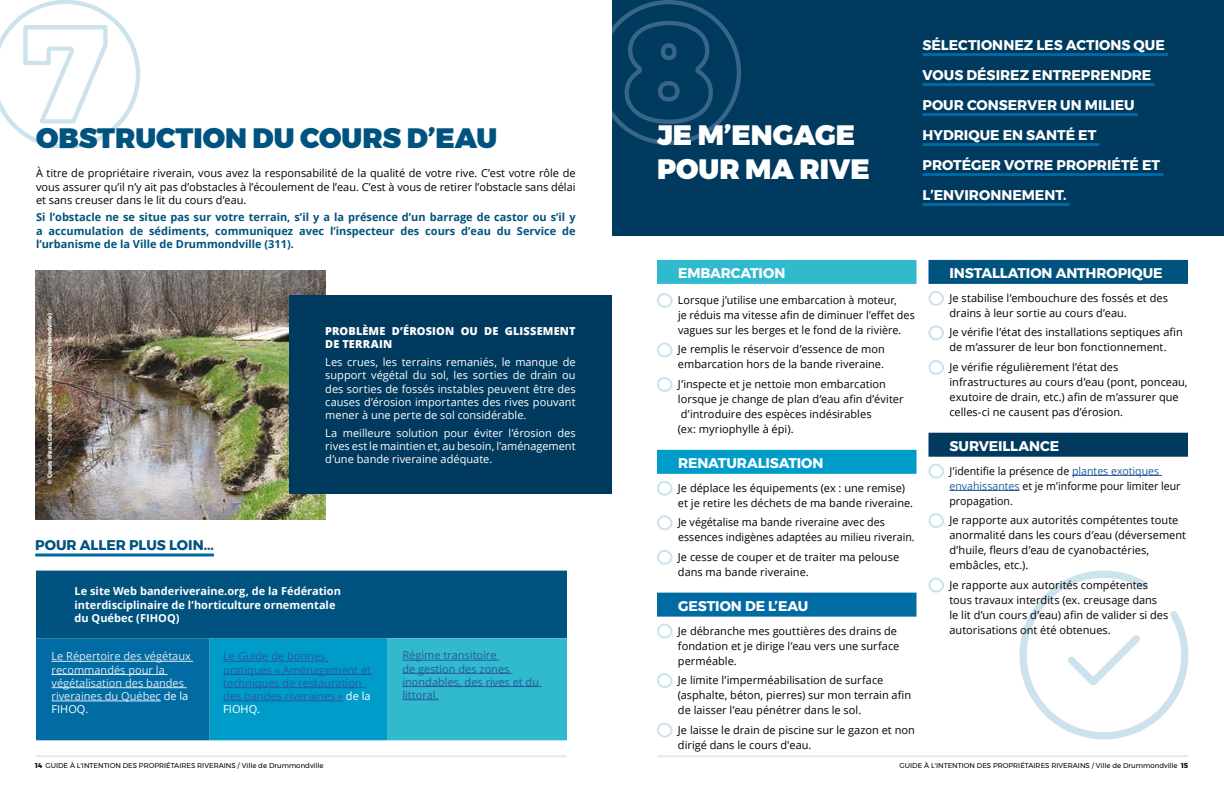
<style>
.page{position:relative;width:1224px;height:792px;background:#fff}
.page>*{position:absolute;margin:0;border:0;box-sizing:border-box;transform-origin:0 0}
.t1{font:900 28px "Montserrat";color:#00537e}
.t2{font:900 28px "Montserrat";color:#fff}
.t3{font:700 14px/30px "Montserrat";color:#fff}
.t4{font:700 14px "Montserrat";color:#00537e}
.t5{font:11px/15px "Open Sans";color:#000}
.t6{font:11px/13.2px "Open Sans";color:#fff;text-align:justify}
.t7{font:700 11px/13.2px "Open Sans";color:#00537e;text-align:justify}
.t8{font:11px/13.2px "Open Sans";color:#275b9b}
.t9{font:700 11px/13.2px "Open Sans";color:#fff}
.t10{font:11px/15px "Open Sans";color:#000;scale:.96 1}
.t11{font:11px/13.2px "Open Sans";color:#e1eaf3}
.t12{font:800 11px/13.2px "Open Sans";letter-spacing:.01em;color:#fff}
.t13{font:7px "Montserrat";color:#000}
.t14{font:700 6px "Montserrat";color:#fff}
.s1{color:#fff}
.s2{color:#275b9b}
.s3{font-weight:700}
</style>
<div class="page">
<hr style="left:36px;top:755px;width:531px;height:2px;background:#e1eaf3">
<hr style="left:657px;top:755px;width:531px;height:2px;background:#e1eaf3">
<div style="left:612px;top:0;width:612px;height:236px;background:#003a5e"></div>
<svg style="left:1020px;top:571px;width:168px;height:168px"></svg>
<div style="left:657px;top:260px;width:259px;height:24px;background:#31b9ce"></div>
<div style="left:657px;top:450px;width:259px;height:24px;background:#009cc9"></div>
<div style="left:657px;top:593px;width:259px;height:24px;background:#006ca3"></div>
<div style="left:657px;top:293px;width:16px;height:15px;border:2px solid #cce2ed;border-radius:50%"></div>
<div style="left:657px;top:343px;width:16px;height:14px;border:2px solid #cce2ed;border-radius:50%"></div>
<div style="left:657px;top:377px;width:16px;height:15px;border:2px solid #cce2ed;border-radius:50%"></div>
<div style="left:657px;top:481px;width:16px;height:15px;border:2px solid #cce2ed;border-radius:50%"></div>
<div style="left:657px;top:515px;width:16px;height:15px;border:2px solid #cce2ed;border-radius:50%"></div>
<div style="left:657px;top:550px;width:16px;height:15px;border:2px solid #cce2ed;border-radius:50%"></div>
<div style="left:657px;top:624px;width:16px;height:15px;border:2px solid #cce2ed;border-radius:50%"></div>
<div style="left:657px;top:673px;width:16px;height:15px;border:2px solid #cce2ed;border-radius:50%"></div>
<div style="left:657px;top:723px;width:16px;height:15px;border:2px solid #cce2ed;border-radius:50%"></div>
<div style="left:928px;top:260px;width:260px;height:24px;background:#00537e"></div>
<div style="left:928px;top:433px;width:260px;height:24px;background:#003a5e"></div>
<hr style="left:1072px;top:475px;width:90px;height:1px;background:#275b9b">
<hr style="left:950px;top:490px;width:70px;height:1px;background:#275b9b">
<div style="left:928px;top:291px;width:16px;height:15px;border:2px solid #cce2ed;border-radius:50%"></div>
<div style="left:928px;top:325px;width:16px;height:15px;border:2px solid #cce2ed;border-radius:50%"></div>
<div style="left:928px;top:360px;width:16px;height:15px;border:2px solid #cce2ed;border-radius:50%"></div>
<div style="left:928px;top:464px;width:16px;height:15px;border:2px solid #cce2ed;border-radius:50%"></div>
<div style="left:929px;top:513px;width:15px;height:15px;border:2px solid #cce2ed;border-radius:50%"></div>
<div style="left:929px;top:578px;width:15px;height:15px;border:2px solid #cce2ed;border-radius:50%"></div>
<hr style="left:922px;top:53px;width:246px;height:3px;background:#0068a3">
<hr style="left:922px;top:83px;width:232px;height:3px;background:#0068a3">
<hr style="left:922px;top:113px;width:216px;height:3px;background:#0068a3">
<hr style="left:922px;top:143px;width:177px;height:3px;background:#0068a3">
<hr style="left:922px;top:173px;width:241px;height:3px;background:#0068a3">
<hr style="left:922px;top:203px;width:148px;height:3px;background:#0068a3">
<svg style="left:0;top:0;width:140px;height:149px"></svg>
<svg style="left:622px;top:19px;width:93px;height:107px"></svg>
<div style="left:596px;top:0;width:145px;height:145px;border:4px solid #396688;border-radius:50%"></div>
<div style="left:505px;top:0;width:107px;height:264px;background:#fff"></div>
<img style="left:35px;top:270px;width:290px;height:250px">
<hr style="left:35px;top:554px;width:179px;height:3px;background:#0068a3">
<svg style="left:36px;top:571px;width:531px;height:169px;background:#0a7ba4"></svg>
<hr style="left:52px;top:661px;width:141px;height:1px;background:#e1eaf3">
<hr style="left:52px;top:674px;width:116px;height:1px;background:#e1eaf3">
<hr style="left:52px;top:687px;width:135px;height:1px;background:#e1eaf3">
<hr style="left:52px;top:701px;width:109px;height:1px;background:#e1eaf3">
<hr style="left:223px;top:661px;width:105px;height:1px;background:#275b9b">
<hr style="left:223px;top:674px;width:150px;height:1px;background:#275b9b">
<hr style="left:223px;top:687px;width:142px;height:1px;background:#275b9b">
<hr style="left:223px;top:701px;width:120px;height:1px;background:#275b9b">
<hr style="left:402px;top:660px;width:98px;height:1px;background:#275b9b">
<hr style="left:402px;top:673px;width:110px;height:1px;background:#275b9b">
<hr style="left:402px;top:686px;width:140px;height:1px;background:#275b9b">
<hr style="left:402px;top:699px;width:37px;height:1px;background:#275b9b">
<div style="left:289px;top:296px;width:323px;height:198px;background:#003a5e"></div>
<h1 class="t1" style="left:36px;top:115px;width:463px">OBSTRUCTION DU COURS D’EAU</h1>
<h1 class="t2" style="left:657px;top:112px;width:200px">JE M’ENGAGE</h1>
<p class="t5" style="left:36px;top:166px;width:541px">À titre de propriétaire riverain, vous avez la responsabilité de la qualité de votre rive. C’est votre rôle de</p>
<h1 class="t2" style="left:657px;top:146px;width:214px">POUR MA RIVE</h1>
<p class="t5" style="left:36px;top:180px;width:541px;line-height:13.2px">vous assurer qu’il n’y ait pas d’obstacles à l’écoulement de l’eau. C’est à vous de retirer l’obstacle sans délai et sans creuser dans le lit du cours d’eau.</p>
<p class="t7" style="left:36px;top:211px;width:541px">Si l’obstacle ne se situe pas sur votre terrain, s’il y a la présence d’un barrage de castor ou s’il y a accumulation de sédiments, communiquez avec l’inspecteur des cours d’eau du Service de l’urbanisme de la Ville de Drummondville (311).</p>
<p class="t14" style="left:45px;top:484px;width:172px;rotate:-90deg">© Cours d'eau Cacouna (Crédit : Ville de Drummondville)</p>
<p class="t4" style="left:35px;top:534px;width:180px">POUR ALLER PLUS LOIN...</p>
<p class="t12" style="left:325px;top:324px;width:252px">PROBLÈME D’ÉROSION OU DE GLISSEMENT<br>DE TERRAIN</p>
<p class="t6" style="left:325px;top:355px;width:252px">Les crues, les terrains remaniés, le manque de support végétal du sol, les sorties de drain ou des sorties de fossés instables peuvent être des causes d’érosion importantes des rives pouvant mener à une perte de sol considérable.</p>
<p class="t6" style="left:325px;top:426px;width:252px">La meilleure solution pour éviter l’érosion des rives est le maintien et, au besoin, l’aménagement d’une bande riveraine adéquate.</p>
<p class="t9" style="left:75px;top:585px;width:268px">Le site Web banderiveraine.org, de la Fédération interdisciplinaire de l’horticulture ornementale du Québec (FIHOQ)</p>
<p class="t11" style="left:52px;top:650px;width:141px">Le Répertoire des végétaux recommandés pour la végétalisation des bandes riveraines du Québec <span class="s1">de la<br>FIHOQ.</span></p>
<p class="t8" style="left:223px;top:650px;width:149px">Le Guide de bonnes pratiques « Aménagement et techniques de restauration des bandes riveraines » <span class="s1">de la<br>FIOHQ.</span></p>
<p class="t8" style="left:402px;top:648px;width:138px">Régime transitoire<br>de gestion des zones inondables, des rives et du littoral.</p>
<p class="t3" style="left:678px;top:258px;width:109px">EMBARCATION</p>
<p class="t5" style="left:678px;top:292px;width:238px">Lorsque j’utilise une embarcation à moteur,<br>je réduis ma vitesse afin de diminuer l’effet des vagues sur les berges et le fond de la rivière.</p>
<p class="t5" style="left:678px;top:342px;width:208px">Je remplis le réservoir d’essence de mon embarcation hors de la bande riveraine.</p>
<p class="t5" style="left:678px;top:376px;width:227px">J’inspecte et je nettoie mon embarcation lorsque je change de plan d’eau afin d’éviter d’introduire des espèces indésirables<br>(ex: myriophylle à épi).</p>
<p class="t3" style="left:678px;top:448px;width:147px">RENATURALISATION</p>
<p class="t5" style="left:678px;top:480px;width:237px">Je déplace les équipements (ex : une remise) et je retire les déchets de ma bande riveraine.</p>
<p class="t5" style="left:678px;top:514px;width:238px">Je végétalise ma bande riveraine avec des essences indigènes adaptées au milieu riverain.</p>
<p class="t5" style="left:678px;top:549px;width:223px">Je cesse de couper et de traiter ma pelouse dans ma bande riveraine.</p>
<p class="t3" style="left:678px;top:591px;width:132px">GESTION DE L’EAU</p>
<p class="t5" style="left:678px;top:623px;width:223px">Je débranche mes gouttières des drains de fondation et je dirige l’eau vers une surface perméable.</p>
<p class="t5" style="left:678px;top:672px;width:235px">Je limite l’imperméabilisation de surface (asphalte, béton, pierres) sur mon terrain afin de laisser l’eau pénétrer dans le sol.</p>
<p class="t5" style="left:678px;top:722px;width:238px">Je laisse le drain de piscine sur le gazon et non dirigé dans le cours d'eau.</p>
<p class="t3" style="left:922px;top:30px;width:244px">SÉLECTIONNEZ LES ACTIONS QUE<br>VOUS DÉSIREZ ENTREPRENDRE<br>POUR CONSERVER UN MILIEU<br>HYDRIQUE EN SANTÉ ET<br>PROTÉGER VOTRE PROPRIÉTÉ ET<br>L’ENVIRONNEMENT.</p>
<p class="t3" style="left:950px;top:258px;width:215px">INSTALLATION ANTHROPIQUE</p>
<p class="t5" style="left:949px;top:290px;width:220px">Je stabilise l’embouchure des fossés et des drains à leur sortie au cours d’eau.</p>
<p class="t5" style="left:949px;top:325px;width:235px">Je vérifie l’état des installations septiques afin de m’assurer de leur bon fonctionnement.</p>
<p class="t5" style="left:949px;top:359px;width:240px">Je vérifie régulièrement l’état des infrastructures au cours d’eau (pont, ponceau, exutoire de drain, etc.) afin de m’assurer que celles-ci ne causent pas d’érosion.</p>
<p class="t3" style="left:950px;top:431px;width:111px">SURVEILLANCE</p>
<p class="t10" style="left:950px;top:463px;width:242px">J’identifie la présence de <span class="s2">plantes exotiques envahissantes</span> et je m’informe pour limiter leur propagation.</p>
<p class="t5" style="left:949px;top:512px;width:238px">Je rapporte aux autorités compétentes toute anormalité dans les cours d’eau (déversement d’huile, fleurs d’eau de cyanobactéries, embâcles, etc.).</p>
<p class="t5" style="left:949px;top:577px;width:220px">Je rapporte aux autorités compétentes tous travaux interdits (ex. creusage dans le lit d’un cours d’eau) afin de valider si des autorisations ont été obtenues.</p>
<p class="t13" style="left:35px;top:760px;width:290px"><span class="s3">14</span> GUIDE À L'INTENTION DES PROPRIÉTAIRES RIVERAINS / Ville de Drummondville</p>
<p class="t13" style="left:900px;top:760px;width:290px">GUIDE À L'INTENTION DES PROPRIÉTAIRES RIVERAINS / Ville de Drummondville <span class="s3">15</span></p>
</div>
